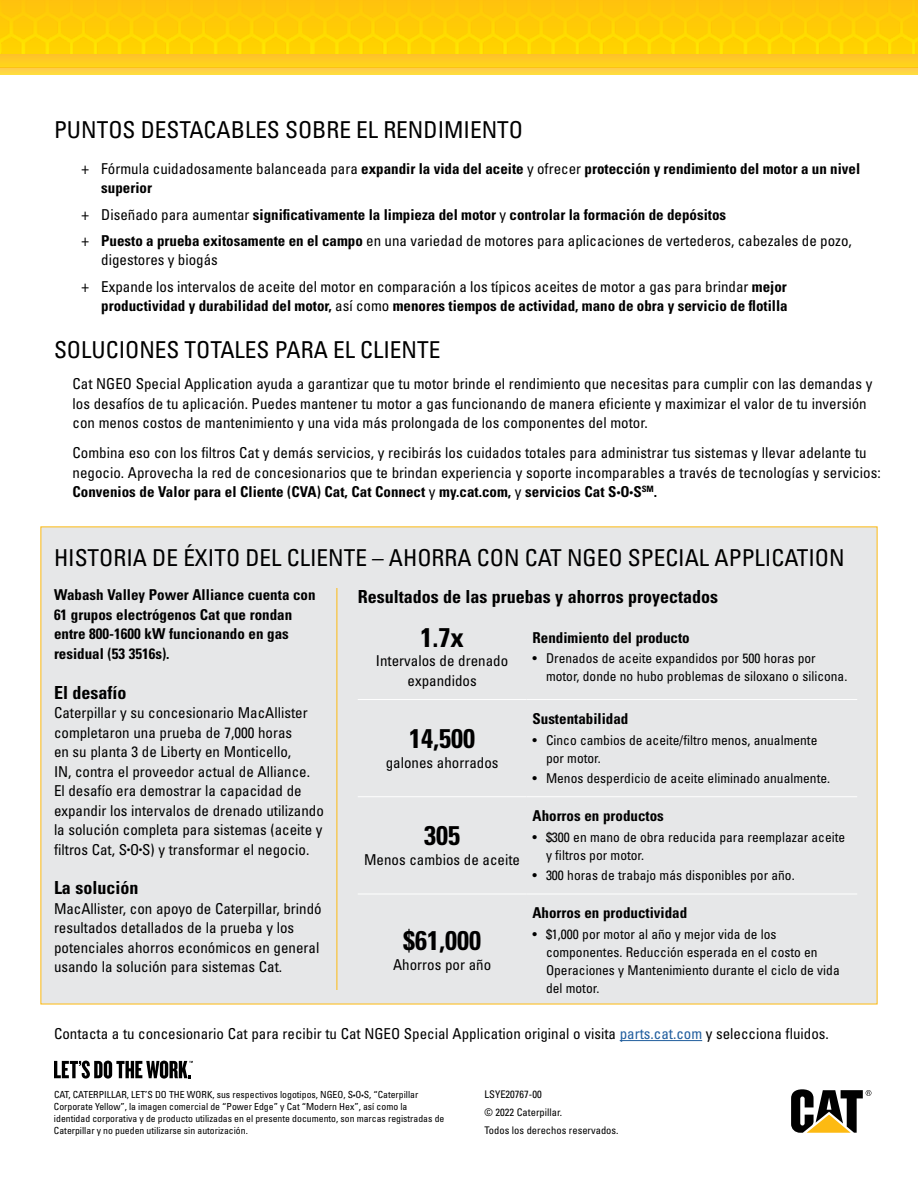
<style>
.page{position:relative;width:918px;height:1188px;background:#fff}
.page>*{position:absolute;margin:0;border:0;box-sizing:border-box;transform-origin:0 0}
.t1{font:700 condensed 27px "Univers LT Std";color:#000}
.t2{font:condensed 23.25px "Univers LT Std";color:#000}
.t3{font:700 condensed 18px "Univers LT Std";color:#000}
.t4{font:condensed 15px/19.5px "Univers LT Std";color:#000}
.t5{font:700 condensed 15px/19.5px "Univers LT Std";color:#000}
.t6{font:condensed 13.5px/18px "Univers LT Std";color:#000}
.t7{font:condensed 10.5px/18px "Univers LT Std";color:#000}
.t8{font:condensed 9.75px/12px "Univers LT Std";color:#000}
.s1{font-weight:400;font-size:16.5px}
.s2{font-weight:400}
.s3{font-size:16.5px}
.s4{font-weight:700}
.s5{font-weight:700;font-size:9px}
.s6{font-size:9px}
.s7{color:#215e9e}
.s8{font-size:6.75px}
</style>
<div class="page">
<img style="left:0;top:0;width:918px;height:54px">
<div style="left:0;top:54px;width:918px;height:14px;background:#ffcc21"></div>
<div style="left:0;top:68px;width:918px;height:6px;background:#ffd346"></div>
<svg style="left:791px;top:1089px;width:80px;height:44px"></svg>
<svg style="left:54px;top:1061px;width:139px;height:18px"></svg>
<hr style="left:620px;top:1040px;width:82px;height:1px;background:#215e9e">
<div style="left:40px;top:526px;width:838px;height:478px;background:#e6e7e8"></div>
<hr style="left:358px;top:894px;width:168px;height:1px;background:#fff">
<hr style="left:526px;top:894px;width:331px;height:1px;background:#fff">
<hr style="left:358px;top:796px;width:168px;height:1px;background:#fff">
<hr style="left:526px;top:796px;width:331px;height:1px;background:#fff">
<hr style="left:358px;top:699px;width:168px;height:1px;background:#fff">
<hr style="left:526px;top:699px;width:331px;height:1px;background:#fff">
<hr style="left:337px;top:588px;width:1px;height:402px;background:#fdba12">
<h2 class="t2" style="left:54px;top:115px;width:471px">PUNTOS DESTACABLES SOBRE EL RENDIMIENTO</h2>
<p class="t5" style="left:101px;top:159px;width:761px;text-indent:-20px"><span class="s1">+</span> <span class="s2">Fórmula cuidadosamente balanceada para</span> expandir la vida del aceite <span class="s2">y ofrecer</span> protección y rendimiento del motor a un nivel superior</p>
<p class="t5" style="left:81px;top:201px;width:772px;line-height:26.2px"><span class="s1">+</span> <span class="s2">Diseñado para aumentar</span> significativamente la limpieza del motor <span class="s2">y</span> controlar la formación de depósitos<br><span class="s1">+</span> Puesto a prueba exitosamente en el campo <span class="s2">en una variedad de motores para aplicaciones de vertederos, cabezales de pozo,</span></p>
<p class="t4" style="left:81px;top:247px;width:707px;line-height:26.2px;text-indent:20px">digestores y biogás<br><span class="s3">+</span> Expande los intervalos de aceite del motor en comparación a los típicos aceites de motor a gas para brindar <span class="s4">mejor</span></p>
<p class="t5" style="left:101px;top:296px;width:688px">productividad y durabilidad del motor, <span class="s2">así como</span> menores tiempos de actividad, mano de obra y servicio de flotilla</p>
<h2 class="t2" style="left:54px;top:335px;width:388px">SOLUCIONES TOTALES PARA EL CLIENTE</h2>
<p class="t4" style="left:73px;top:374px;width:801px">Cat NGEO Special Application ayuda a garantizar que tu motor brinde el rendimiento que necesitas para cumplir con las demandas y los desafíos de tu aplicación. Puedes mantener tu motor a gas funcionando de manera eficiente y maximizar el valor de tu inversión con menos costos de mantenimiento y una vida más prolongada de los componentes del motor.</p>
<p class="t4" style="left:73px;top:443px;width:810px">Combina eso con los filtros Cat y demás servicios, y recibirás los cuidados totales para administrar tus sistemas y llevar adelante tu negocio. Aprovecha la red de concesionarios que te brindan experiencia y soporte incomparables a través de tecnologías y servicios:<br><span class="s4">Convenios de Valor para el Cliente (CVA) Cat, Cat Connect</span> y <span class="s4">my.cat.com,</span> y <span class="s4">servicios Cat S</span><span class="s5">•</span><span class="s4">O</span><span class="s5">•</span><span class="s4">S</span><sup>SM</sup><span class="s4">.</span></p>
<h2 class="t2" style="left:54px;top:543px;width:792px">HISTORIA DE ÉXITO DEL CLIENTE – AHORRA CON CAT NGEO SPECIAL APPLICATION</h2>
<p class="t5" style="left:54px;top:585px;width:263px">Wabash Valley Power Alliance cuenta con 61 grupos electrógenos Cat que rondan entre 800-1600 kW funcionando en gas residual (53 3516s).</p>
<p class="t3" style="left:54px;top:681px;width:74px">El desafío</p>
<p class="t4" style="left:54px;top:703px;width:271px">Caterpillar y su concesionario MacAllister completaron una prueba de 7,000 horas<br>en su planta 3 de Liberty en Monticello,<br>IN, contra el proveedor actual de Alliance.<br>El desafío era demostrar la capacidad de expandir los intervalos de drenado utilizando la solución completa para sistemas (aceite y filtros Cat, S<span class="s6">•</span>O<span class="s6">•</span>S) y transformar el negocio.</p>
<p class="t3" style="left:54px;top:877px;width:86px">La solución</p>
<p class="t4" style="left:54px;top:899px;width:269px">MacAllister, con apoyo de Caterpillar, brindó resultados detallados de la prueba y los potenciales ahorros económicos en general usando la solución para sistemas Cat.</p>
<p class="t3" style="left:358px;top:585px;width:362px">Resultados de las pruebas y ahorros proyectados</p>
<h1 class="t1" style="left:420px;top:621px;width:45px">1.7x</h1>
<p class="t4" style="left:376px;top:651px;width:134px;text-align:center">Intervalos de drenado expandidos</p>
<p class="t5" style="left:532px;top:628px;width:159px">Rendimiento del producto</p>
<p class="t6" style="left:546px;top:649px;width:303px;text-indent:-14px">• Drenados de aceite expandidos por 500 horas por motor, donde no hubo problemas de siloxano o silicona.</p>
<p class="t5" style="left:532px;top:709px;width:97px">Sustentabilidad</p>
<p class="t6" style="left:546px;top:731px;width:273px;text-indent:-14px">• Cinco cambios de aceite/filtro menos, anualmente por motor.</p>
<p class="t6" style="left:532px;top:769px;width:299px">• Menos desperdicio de aceite eliminado anualmente.</p>
<h1 class="t1" style="left:409px;top:722px;width:67px">14,500</h1>
<p class="t4" style="left:386px;top:752px;width:114px">galones ahorrados</p>
<p class="t5" style="left:533px;top:806px;width:133px">Ahorros en productos</p>
<p class="t6" style="left:546px;top:828px;width:301px;text-indent:-14px">• $300 en mano de obra reducida para reemplazar aceite y filtros por motor.</p>
<p class="t6" style="left:533px;top:867px;width:264px">• 300 horas de trabajo más disponibles por año.</p>
<h1 class="t1" style="left:424px;top:819px;width:37px">305</h1>
<p class="t4" style="left:364px;top:850px;width:157px">Menos cambios de aceite</p>
<p class="t5" style="left:532px;top:903px;width:156px">Ahorros en productividad</p>
<p class="t6" style="left:546px;top:925px;width:295px;text-indent:-14px">• $1,000 por motor al año y mejor vida de los componentes. Reducción esperada en el costo en Operaciones y Mantenimiento durante el ciclo de vida del motor.</p>
<h1 class="t1" style="left:403px;top:924px;width:79px">$61,000</h1>
<p class="t4" style="left:393px;top:955px;width:100px">Ahorros por año</p>
<p class="t4" style="left:54px;top:1024px;width:776px">Contacta a tu concesionario Cat para recibir tu Cat NGEO Special Application original o visita <span class="s7">parts.cat.com</span> y selecciona fluidos.</p>
<p class="t8" style="left:54px;top:1088px;width:392px">CAT, CATERPILLAR, LET’S DO THE WORK, sus respectivos logotipos, NGEO, S<span class="s8">•</span>O<span class="s8">•</span>S, “Caterpillar Corporate Yellow”, la imagen comercial de “Power Edge” y Cat “Modern Hex”, así como la identidad corporativa y de producto utilizadas en el presente documento, son marcas registradas de Caterpillar y no pueden utilizarse sin autorización.</p>
<p class="t7" style="left:485px;top:1085px;width:135px">LSYE20767-00<br>© 2022 Caterpillar.<br>Todos los derechos reservados.</p>
</div>
